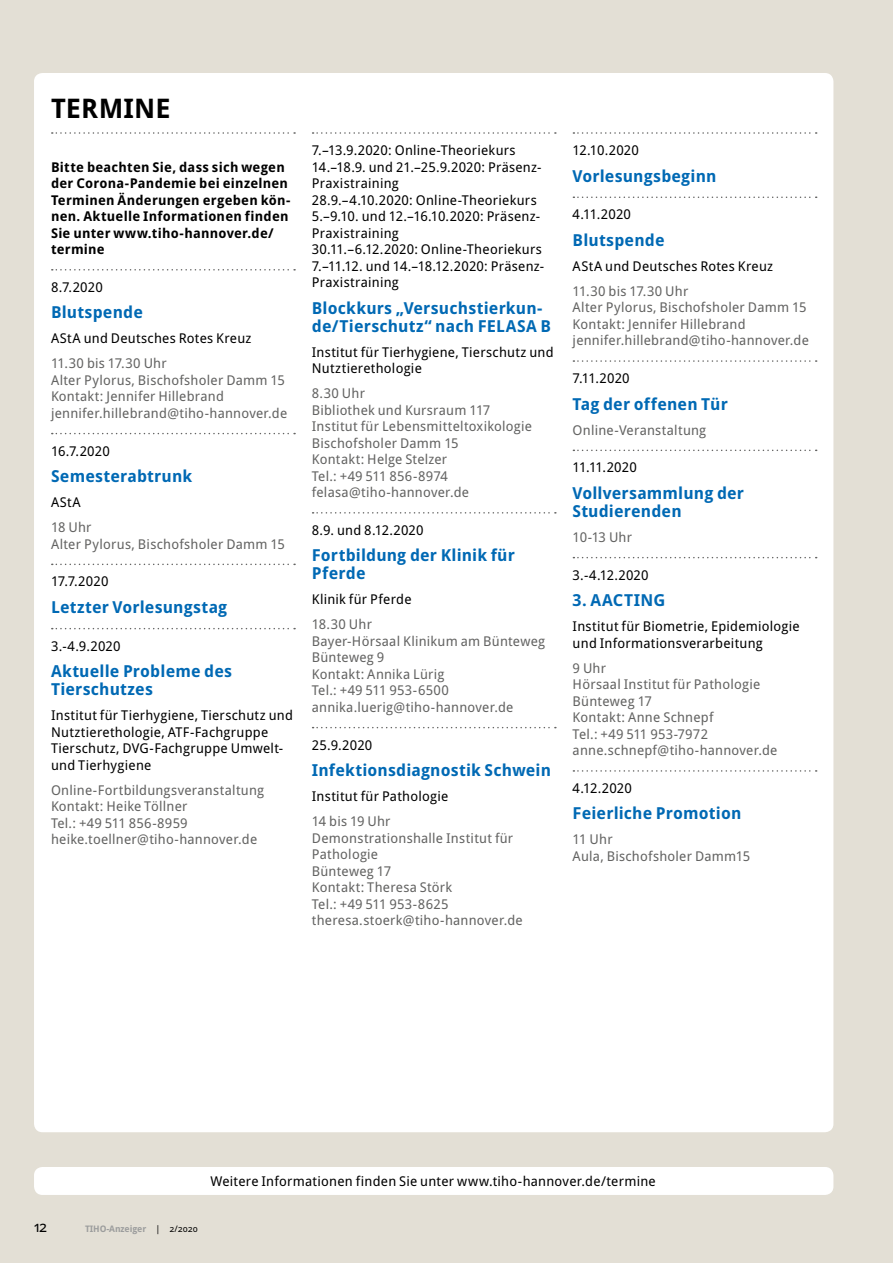
<style>
.page{position:relative;width:893px;height:1263px;background:#e3dfd5}
.page>*{position:absolute;margin:0;border:0;box-sizing:border-box;transform-origin:0 0}
.t1{font:700 27px "Droid Sans Pro";letter-spacing:.005em;color:#000}
.t2{font:700 16.5px/18px "Droid Sans Pro";letter-spacing:.01em;color:#0069b4}
.t3{font:15px "Droid Sans Pro";color:#000}
.t4{font:13.5px/16.5px "Droid Sans Pro";letter-spacing:.015em;color:#636362}
.t5{font:13.5px/16.5px "Droid Sans Pro";letter-spacing:.02em;color:#000}
.t6{font:700 13.5px/16.5px "Droid Sans Pro";letter-spacing:.015em;color:#000}
.t7{font:700 9px "Droid Sans Pro";letter-spacing:-.01em;color:#9c9d9d}
.s1{font-weight:400;color:#000}
</style>
<div class="page">
<div style="left:34px;top:73px;width:799px;height:1059px;background:#fff;border-radius:9px"></div>
<svg style="left:52px;top:132px;width:243px;height:2px"></svg>
<svg style="left:52px;top:269px;width:243px;height:2px"></svg>
<svg style="left:52px;top:433px;width:243px;height:1px"></svg>
<svg style="left:52px;top:564px;width:243px;height:1px"></svg>
<svg style="left:52px;top:628px;width:243px;height:1px"></svg>
<svg style="left:313px;top:132px;width:243px;height:2px"></svg>
<svg style="left:313px;top:512px;width:243px;height:2px"></svg>
<svg style="left:313px;top:727px;width:243px;height:1px"></svg>
<svg style="left:573px;top:132px;width:244px;height:2px"></svg>
<svg style="left:573px;top:197px;width:244px;height:1px"></svg>
<svg style="left:573px;top:360px;width:244px;height:2px"></svg>
<svg style="left:573px;top:450px;width:244px;height:1px"></svg>
<svg style="left:573px;top:557px;width:244px;height:1px"></svg>
<svg style="left:573px;top:770px;width:244px;height:2px"></svg>
<div style="left:34px;top:1167px;width:799px;height:28px;background:#fff;border-radius:9px"></div>
<h1 class="t1" style="left:51px;top:89px;width:121px">TERMINE</h1>
<p class="t6" style="left:51px;top:158px;width:241px">Bitte beachten Sie, dass sich wegen der Corona-Pandemie bei einzelnen<br>Terminen Änderungen ergeben kön&shy;nen. Aktuelle Informationen finden<br>Sie unter www.tiho-hannover.de/ termine</p>
<p class="t5" style="left:51px;top:278px;width:53px">8.7.2020</p>
<p class="t2" style="left:51px;top:303px;width:93px">Blutspende</p>
<p class="t5" style="left:51px;top:330px;width:202px">AStA und Deutsches Rotes Kreuz</p>
<p class="t4" style="left:51px;top:355px;width:238px">11.30 bis 17.30 Uhr<br>Alter Pylorus, Bischofsholer Damm 15<br>Kontakt: Jennifer Hillebrand jennifer.hillebrand@tiho-hannover.de</p>
<p class="t5" style="left:51px;top:442px;width:60px">16.7.2020</p>
<p class="t2" style="left:51px;top:467px;width:143px">Semesterabtrunk</p>
<p class="t5" style="left:51px;top:494px;width:31px">AStA</p>
<p class="t4" style="left:51px;top:519px;width:235px">18 Uhr<br>Alter Pylorus, Bischofsholer Damm 15</p>
<p class="t5" style="left:51px;top:573px;width:59px">17.7.2020</p>
<p class="t2" style="left:51px;top:597px;width:178px">Letzter Vorlesungstag</p>
<p class="t5" style="left:51px;top:637px;width:71px">3.-4.9.2020</p>
<p class="t2" style="left:51px;top:662px;width:183px">Aktuelle Probleme des<br>Tierschutzes</p>
<p class="t5" style="left:51px;top:707px;width:243px">Institut für Tierhygiene, Tierschutz und Nutztierethologie, ATF-Fachgruppe Tierschutz, DVG-Fachgruppe Umwelt&shy;und Tierhygiene</p>
<p class="t4" style="left:51px;top:781px;width:215px">Online-Fortbildungsveranstaltung<br>Kontakt: Heike Töllner<br>Tel.: +49 511 856-8959 heike.toellner@tiho-hannover.de</p>
<p class="t5" style="left:312px;top:142px;width:234px">7.–13.9.2020: Online-Theoriekurs<br>14.–18.9. und 21.–25.9.2020: Präsenz-<br>Praxistraining<br>28.9.–4.10.2020: Online-Theoriekurs<br>5.–9.10. und 12.–16.10.2020: Präsenz-<br>Praxistraining<br>30.11.–6.12.2020: Online-Theoriekurs<br>7.–11.12. und 14.–18.12.2020: Präsenz-<br>Praxistraining</p>
<p class="t2" style="left:312px;top:298px;width:241px">Blockkurs „Versuchstierkun&shy;de/Tierschutz“ nach FELASA B</p>
<p class="t5" style="left:312px;top:343px;width:243px">Institut für Tierhygiene, Tierschutz und<br>Nutztierethologie</p>
<p class="t4" style="left:312px;top:385px;width:222px">8.30 Uhr<br>Bibliothek und Kursraum 117<br>Institut für Lebensmitteltoxikologie<br>Bischofsholer Damm 15<br>Kontakt: Helge Stelzer<br>Tel.: +49 511 856-8974 felasa@tiho-hannover.de</p>
<p class="t5" style="left:312px;top:521px;width:113px">8.9. und 8.12.2020</p>
<p class="t2" style="left:312px;top:546px;width:204px">Fortbildung der Klinik für<br>Pferde</p>
<p class="t5" style="left:312px;top:591px;width:101px">Klinik für Pferde</p>
<p class="t4" style="left:312px;top:616px;width:235px">18.30 Uhr<br>Bayer-Hörsaal Klinikum am Bünteweg<br>Bünteweg 9<br>Kontakt: Annika Lürig<br>Tel.: +49 511 953-6500 annika.luerig@tiho-hannover.de</p>
<p class="t5" style="left:312px;top:736px;width:62px">25.9.2020</p>
<p class="t2" style="left:312px;top:761px;width:241px">Infektionsdiagnostik Schwein</p>
<p class="t5" style="left:312px;top:788px;width:138px">Institut für Pathologie</p>
<p class="t4" style="left:312px;top:813px;width:212px">14 bis 19 Uhr<br>Demonstrationshalle Institut für<br>Pathologie<br>Bünteweg 17<br>Kontakt: Theresa Störk<br>Tel.: +49 511 953-8625 theresa.stoerk@tiho-hannover.de</p>
<p class="t5" style="left:573px;top:142px;width:68px">12.10.2020</p>
<p class="t2" style="left:573px;top:166px;width:145px">Vorlesungsbeginn</p>
<p class="t5" style="left:573px;top:206px;width:60px">4.11.2020</p>
<p class="t2" style="left:573px;top:230px;width:93px">Blutspende</p>
<p class="t5" style="left:573px;top:257px;width:202px">AStA und Deutsches Rotes Kreuz</p>
<p class="t4" style="left:573px;top:282px;width:238px">11.30 bis 17.30 Uhr<br>Alter Pylorus, Bischofsholer Damm 15<br>Kontakt: Jennifer Hillebrand jennifer.hillebrand@tiho-hannover.de</p>
<p class="t5" style="left:573px;top:370px;width:59px">7.11.2020</p>
<p class="t2" style="left:573px;top:394px;width:157px">Tag der offenen Tür</p>
<p class="t4" style="left:573px;top:421px;width:135px">Online-Veranstaltung</p>
<p class="t5" style="left:573px;top:459px;width:66px">11.11.2020</p>
<p class="t2" style="left:573px;top:483px;width:173px">Vollversammlung der<br>Studierenden</p>
<p class="t4" style="left:573px;top:528px;width:61px">10-13 Uhr</p>
<p class="t5" style="left:573px;top:566px;width:77px">3.-4.12.2020</p>
<p class="t2" style="left:573px;top:591px;width:94px">3. AACTING</p>
<p class="t5" style="left:573px;top:618px;width:229px">Institut für Biometrie, Epidemiologie und Informationsverarbeitung</p>
<p class="t4" style="left:573px;top:659px;width:206px">9 Uhr<br>Hörsaal Institut für Pathologie<br>Bünteweg 17<br>Kontakt: Anne Schnepf<br>Tel.: +49 511 953-7972 anne.schnepf@tiho-hannover.de</p>
<p class="t5" style="left:573px;top:779px;width:61px">4.12.2020</p>
<p class="t2" style="left:573px;top:804px;width:170px">Feierliche Promotion</p>
<p class="t4" style="left:573px;top:831px;width:179px">11 Uhr<br>Aula, Bischofsholer Damm15</p>
<p class="t5" style="left:210px;top:1172px;width:447px">Weitere Informationen finden Sie unter www.tiho-hannover.de/termine</p>
<p class="t3" style="left:34px;top:1216px;width:15px">12</p>
<p class="t7" style="left:85px;top:1222px;width:114px">TIHO-Anzeiger <span class="s1">| 2/2020</span></p>
</div>
